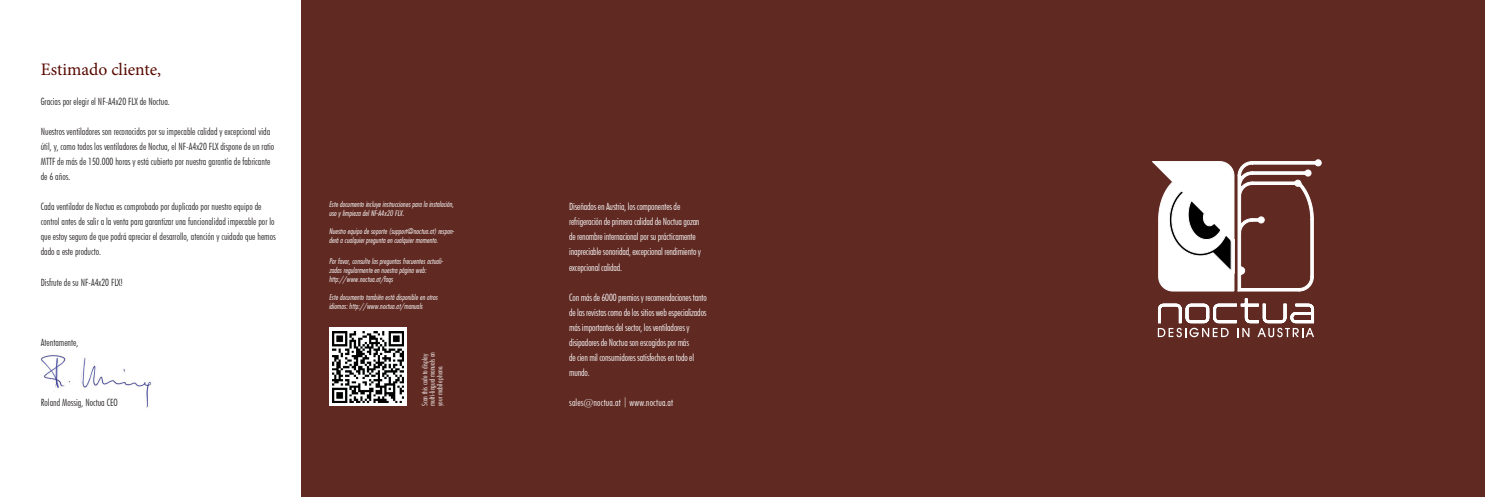
<style>
.page{position:relative;width:1485px;height:497px;background:#fff}
.page>*{position:absolute;margin:0;border:0;box-sizing:border-box;transform-origin:0 0}
.t1{font:17.5px "Minion Pro";color:#570901}
.t2{font:300 condensed 10px/15px "Futura BT";color:#231f20}
.t3{font:300 condensed 10px/15px "Futura BT";letter-spacing:-.015em;color:#fff}
.t4{font:300 condensed 10px "Futura BT";letter-spacing:.015em;color:#fff}
.t5{font:7.5px/9px "Futura Lt Cn BT Italic";letter-spacing:.01em;color:#fff}
.t6{font:300 condensed 7.5px/7.5px "Futura BT";color:#fff}
</style>
<div class="page">
<img style="left:41px;top:355px;width:111px;height:53px">
<div style="left:301px;top:0;width:1184px;height:496px;background:#602a23"></div>
<div style="left:329px;top:327px;width:78px;height:78px;background:#fff"></div>
<img style="left:332px;top:331px;width:71px;height:71px">
<svg style="left:1152px;top:159px;width:169px;height:132px"></svg>
<svg style="left:1157px;top:298px;width:157px;height:39px"></svg>
<h1 class="t1" style="left:41px;top:58px;width:122px">Estimado cliente,</h1>
<p class="t2" style="left:41px;top:94px;width:131px">Gracias por elegir el NF-A4x20 FLX de Noctua.</p>
<p class="t2" style="left:41px;top:124px;width:235px">Nuestros ventiladores son reconocidos por su impecable calidad y excepcional vida útil, y, como todos los ventiladores de Noctua, el NF-A4x20 FLX dispone de un ratio MTTF de más de 150.000 horas y está cubierto por nuestra garantía de fabricante de 6 años.</p>
<p class="t2" style="left:41px;top:199px;width:236px">Cada ventilador de Noctua es comprobado por duplicado por nuestro equipo de control antes de salir a la venta para garantizar una funcionalidad impecable por lo que estoy seguro de que podrá apreciar el desarrollo, atención y cuidado que hemos dado a este producto.</p>
<p class="t2" style="left:41px;top:274px;width:84px">Disfrute de su NF-A4x20 FLX!</p>
<p class="t2" style="left:41px;top:334px;width:39px">Atentamente,</p>
<p class="t2" style="left:41px;top:394px;width:79px">Roland Mossig, Noctua CEO</p>
<p class="t5" style="left:329px;top:199px;width:126px">Este documento incluye instrucciones para la instalación, uso y limpieza del NF-A4x20 FLX.</p>
<p class="t5" style="left:329px;top:226px;width:127px">Nuestro equipo de soporte (support@noctua.at) respon&shy;derá a cualquier pregunta en cualquier momento.</p>
<p class="t5" style="left:329px;top:256px;width:115px">Por favor, consulte las preguntas frecuentes actuali&shy;zadas regularmente en nuestra página web: http://www.noctua.at/faqs</p>
<p class="t5" style="left:329px;top:292px;width:110px">Este documento también está disponible en otros idiomas: http://www.noctua.at/manuals</p>
<p class="t6" style="left:421px;top:405px;width:55px;rotate:-90deg">Scan this code to display multi-lingual manuals on your mobile phone.</p>
<p class="t3" style="left:569px;top:199px;width:133px">Diseñados en Austria, los componentes de refrigeración de primera calidad de Noctua gozan de renombre internacional por su prácticamente inapreciable sonoridad, excepcional rendimiento y excepcional calidad.</p>
<p class="t3" style="left:569px;top:289px;width:139px">Con más de 6000 premios y recomendaciones tanto de las revistas como de los sitios web especializados más importantes del sector, los ventiladores y disipadores de Noctua son escogidos por más<br>de cien mil consumidores satisfechos en todo el mundo.</p>
<p class="t4" style="left:569px;top:395px;width:105px">sales@noctua.at | www.noctua.at</p>
</div>
